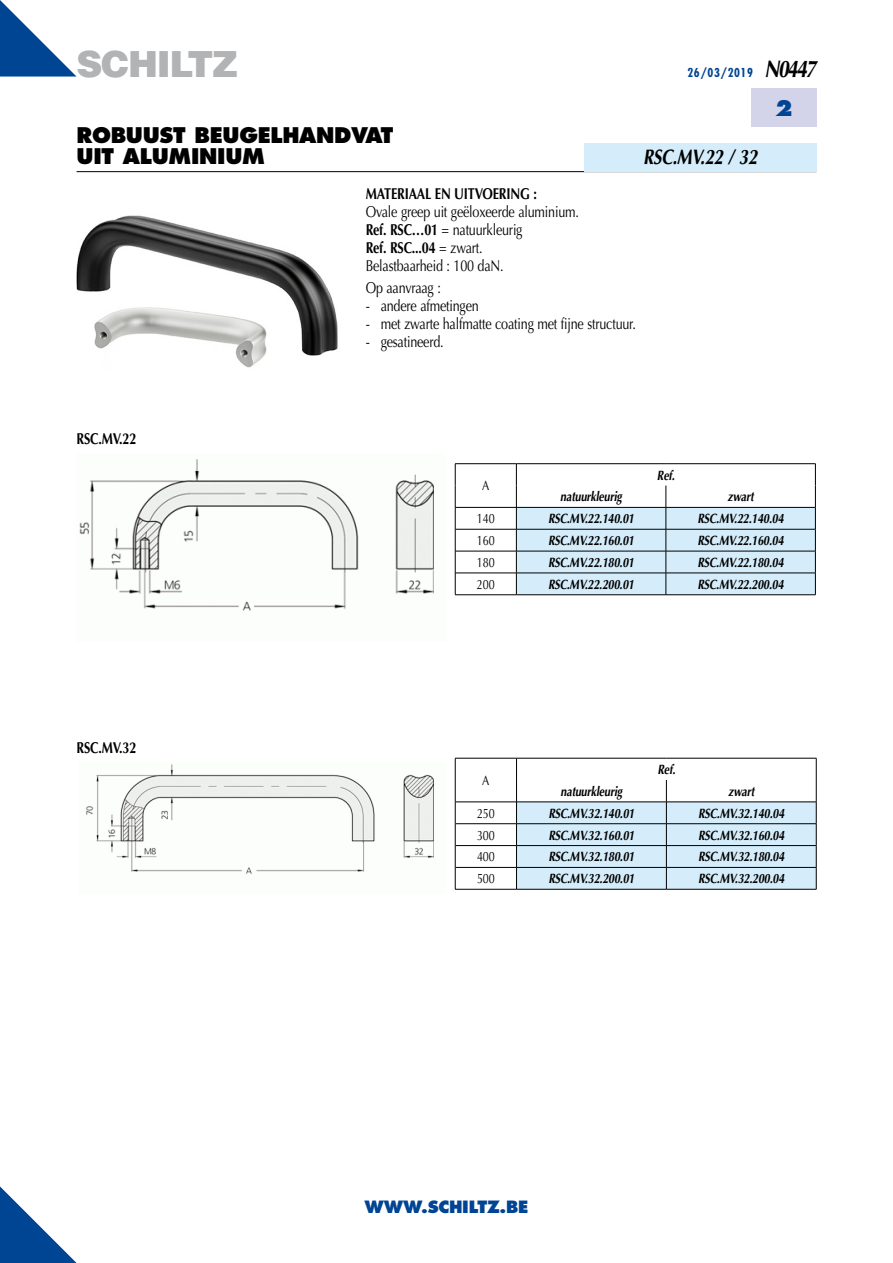
<style>
.page{position:relative;width:893px;height:1263px;background:#fff}
.page>*{position:absolute;margin:0;border:0;box-sizing:border-box;transform-origin:0 0}
.t1{font:900 36px "Helvetica";letter-spacing:-.035em;color:#b1b3b4}
.t2{font:800 21px/21px "Futura";letter-spacing:-.015em;color:#000}
.t3{font:italic 700 21px "Optima";letter-spacing:-.015em;color:#000;scale:.8 1}
.t4{font:800 21px "Futura";color:#004494}
.t5{font:800 16.5px "Futura";letter-spacing:-.015em;color:#004494}
.t6{font:15.75px/18px "Optima";letter-spacing:-.015em;color:#000;scale:.8 1}
.t7{font:700 15.75px "Optima";letter-spacing:-.015em;color:#000;scale:.8 1}
.t8{font:italic 700 13.5px "Optima";letter-spacing:-.015em;color:#000;scale:.8 1}
.t9{font:13.5px "Optima";letter-spacing:-.015em;color:#000;scale:.8 1}
.t10{font:700 condensed 12px "Futura";letter-spacing:.05em;color:#004494}
.s1{font-weight:700}
.s2{font-family:"Optima";font-style:italic;font-stretch:normal;font-size:24px;color:#000}
</style>
<div class="page">
<svg style="left:0;top:1186px;width:77px;height:77px"></svg>
<hr style="left:77px;top:171px;width:739px;height:1px;background:#000">
<div style="left:751px;top:89px;width:65px;height:38px;background:#d3d4e9"></div>
<svg style="left:0;top:0;width:77px;height:77px"></svg>
<div style="left:584px;top:143px;width:232px;height:28px;background:#d5edfa"></div>
<img style="left:79px;top:459px;width:355px;height:152px">
<img style="left:77px;top:215px;width:261px;height:153px">
<img style="left:86px;top:764px;width:348px;height:110px">
<hr style="left:455px;top:463px;width:61px;height:1px;background:#000">
<hr style="left:516px;top:463px;width:150px;height:1px;background:#000">
<hr style="left:666px;top:463px;width:150px;height:1px;background:#000">
<svg style="left:455px;top:464px;width:361px;height:131px"></svg>
<hr style="left:516px;top:594px;width:150px;height:1px;background:#000">
<hr style="left:666px;top:594px;width:150px;height:1px;background:#000">
<hr style="left:455px;top:889px;width:61px;height:1px;background:#000">
<svg style="left:455px;top:758px;width:362px;height:131px"></svg>
<hr style="left:516px;top:889px;width:150px;height:1px;background:#000">
<hr style="left:666px;top:889px;width:150px;height:1px;background:#000">
<h1 class="t1" style="left:77px;top:40px;width:163px">SCHILTZ</h1>
<h2 class="t2" style="left:77px;top:124px;width:318px">ROBUUST BEUGELHANDVAT<br>UIT ALUMINIUM</h2>
<p class="t7" style="left:366px;top:184px;width:215px">MATERIAAL EN UITVOERING :</p>
<p class="t6" style="left:366px;top:202px;width:268px">Ovale greep uit geëloxeerde aluminium.<br><span class="s1">Ref. RSC…01</span> = natuurkleurig<br><span class="s1">Ref. RSC...04</span> = zwart.<br>Belastbaarheid : 100 daN.</p>
<p class="t6" style="left:366px;top:279px;width:95px">Op aanvraag :</p>
<p class="t6" style="left:366px;top:297px;width:143px">- andere afmetingen</p>
<p class="t6" style="left:366px;top:315px;width:339px">- met zwarte halfmatte coating met fijne structuur.</p>
<p class="t6" style="left:366px;top:333px;width:99px">- gesatineerd.</p>
<p class="t10" style="left:687px;top:65px;width:130px">26/03/2019 <span class="s2">N0447</span></p>
<h2 class="t3" style="left:643px;top:145px;width:144px">RSC.MV.22 / 32</h2>
<h2 class="t4" style="left:775px;top:95px;width:19px">2</h2>
<p class="t7" style="left:77px;top:430px;width:76px">RSC.MV.22</p>
<p class="t9" style="left:482px;top:478px;width:11px">A</p>
<p class="t8" style="left:657px;top:467px;width:24px">Ref.</p>
<p class="t8" style="left:560px;top:489px;width:79px">natuurkleurig</p>
<p class="t8" style="left:728px;top:489px;width:34px">zwart</p>
<p class="t7" style="left:77px;top:738px;width:76px">RSC.MV.32</p>
<p class="t9" style="left:477px;top:511px;width:24px">140</p>
<p class="t8" style="left:548px;top:511px;width:109px">RSC.MV.22.140.01</p>
<p class="t8" style="left:697px;top:511px;width:109px">RSC.MV.22.140.04</p>
<p class="t9" style="left:477px;top:533px;width:24px">160</p>
<p class="t8" style="left:548px;top:533px;width:109px">RSC.MV.22.160.01</p>
<p class="t8" style="left:697px;top:533px;width:109px">RSC.MV.22.160.04</p>
<p class="t9" style="left:477px;top:554px;width:24px">180</p>
<p class="t8" style="left:548px;top:554px;width:109px">RSC.MV.22.180.01</p>
<p class="t8" style="left:697px;top:554px;width:109px">RSC.MV.22.180.04</p>
<p class="t9" style="left:477px;top:576px;width:24px">200</p>
<p class="t8" style="left:548px;top:576px;width:109px">RSC.MV.22.200.01</p>
<p class="t8" style="left:697px;top:576px;width:109px">RSC.MV.22.200.04</p>
<p class="t9" style="left:482px;top:772px;width:11px">A</p>
<p class="t8" style="left:657px;top:762px;width:24px">Ref.</p>
<p class="t8" style="left:561px;top:783px;width:79px">natuurkleurig</p>
<p class="t8" style="left:728px;top:783px;width:34px">zwart</p>
<p class="t9" style="left:477px;top:805px;width:24px">250</p>
<p class="t8" style="left:548px;top:805px;width:109px">RSC.MV.32.140.01</p>
<p class="t8" style="left:698px;top:805px;width:109px">RSC.MV.32.140.04</p>
<p class="t9" style="left:477px;top:827px;width:24px">300</p>
<p class="t8" style="left:548px;top:827px;width:109px">RSC.MV.32.160.01</p>
<p class="t8" style="left:698px;top:827px;width:109px">RSC.MV.32.160.04</p>
<p class="t9" style="left:477px;top:849px;width:24px">400</p>
<p class="t8" style="left:548px;top:849px;width:109px">RSC.MV.32.180.01</p>
<p class="t8" style="left:698px;top:849px;width:109px">RSC.MV.32.180.04</p>
<p class="t9" style="left:477px;top:871px;width:24px">500</p>
<p class="t8" style="left:548px;top:871px;width:109px">RSC.MV.32.200.01</p>
<p class="t8" style="left:698px;top:871px;width:109px">RSC.MV.32.200.04</p>
<p class="t5" style="left:365px;top:1197px;width:165px">WWW.SCHILTZ.BE</p>
</div>
